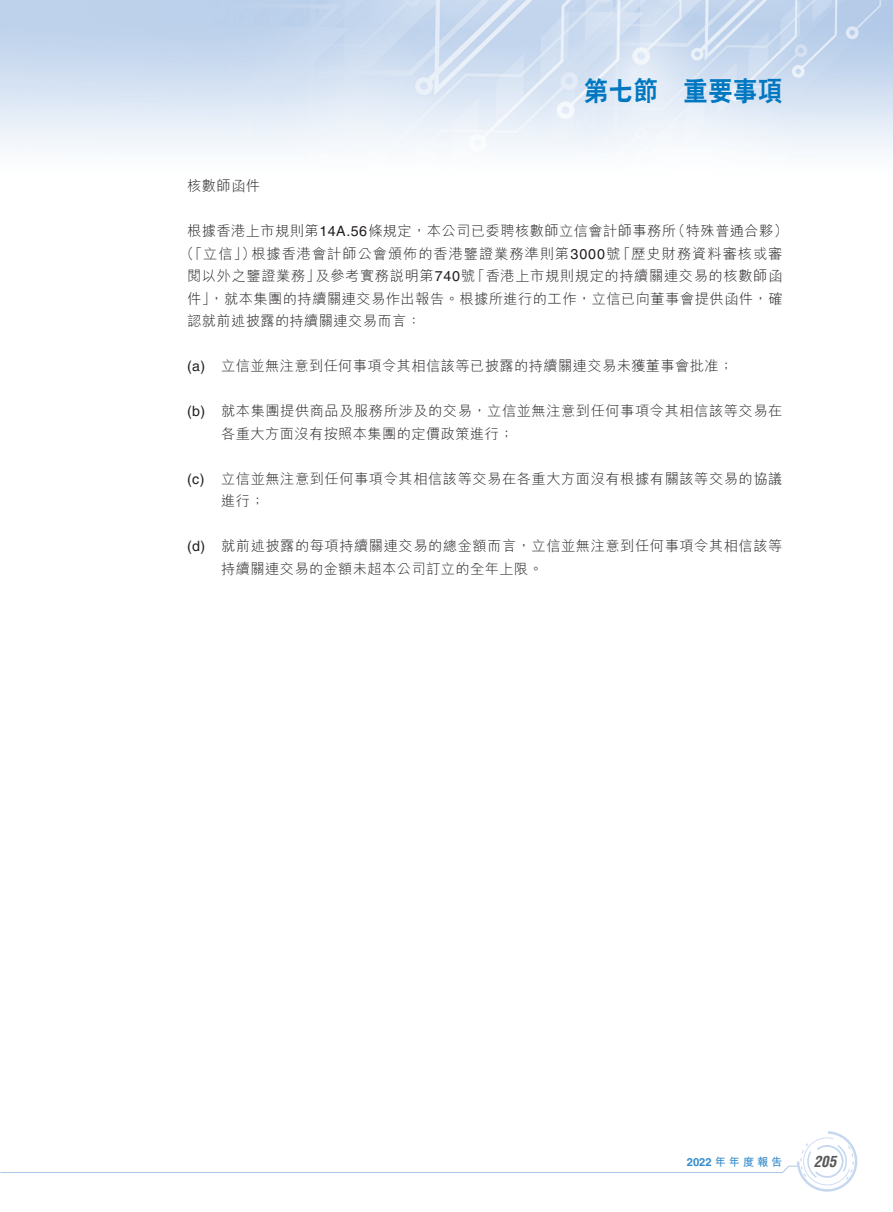
<style>
.page{position:relative;width:893px;height:1212px;background:#fff}
.page>*{position:absolute;margin:0;border:0;box-sizing:border-box;transform-origin:0 0}
.t1{font:800 27px "C Hei 2 HK";letter-spacing:.025em;color:#0077c0;scale:.9 1}
.t2{font:italic 700 condensed 15px "Helvetica LT Std";color:#57585a}
.t3{font:300 14.25px/22.5px "M Hei HK";letter-spacing:.035em;color:#231f20}
.t4{font:300 14.25px "M Hei HK";letter-spacing:.065em;color:#231f20}
.t5{font:700 11.25px "M Hei HK";letter-spacing:.25em;color:#338ccb}
.s1{font-family:"Helvetica LT Std";font-weight:400}
.s2{font-family:"Helvetica LT Std"}
</style>
<div class="page">
<img style="left:0;top:0;width:893px;height:152px">
<svg style="left:0;top:1131px;width:857px;height:61px"></svg>
<h1 class="t1" style="left:584px;top:73px;width:222px">第七節 重要事項</h1>
<p class="t3" style="left:187px;top:175px;width:74px">核數師函件</p>
<p class="t3" style="left:187px;top:220px;width:603px">根據香港上市規則第<span class="s1">14A.56</span>條規定，本公司已委聘核數師立信會計師事務所（特殊普通合夥）</p>
<p class="t4" style="left:180px;top:246px;width:604px">（「立信」）根據香港會計師公會頒佈的香港鑒證業務準則第<span class="s1">3000</span>號「歷史財務資料審核或審</p>
<p class="t3" style="left:187px;top:265px;width:597px">閱以外之鑒證業務」及參考實務說明第<span class="s1">740</span>號「香港上市規則規定的持續關連交易的核數師函</p>
<p class="t3" style="left:187px;top:287px;width:597px">件」，就本集團的持續關連交易作出報告。根據所進行的工作，立信已向董事會提供函件，確</p>
<p class="t3" style="left:187px;top:310px;width:235px">認就前述披露的持續關連交易而言：</p>
<p class="t3" style="left:187px;top:355px;width:548px"><span class="s1">(a)</span> 立信並無注意到任何事項令其相信該等已披露的持續關連交易未獲董事會批准；</p>
<p class="t3" style="left:221px;top:400px;width:563px;text-indent:-34px"><span class="s1">(b)</span> 就本集團提供商品及服務所涉及的交易，立信並無注意到任何事項令其相信該等交易在各重大方面沒有按照本集團的定價政策進行；</p>
<p class="t3" style="left:221px;top:467px;width:563px;text-indent:-34px"><span class="s1">(c)</span> 立信並無注意到任何事項令其相信該等交易在各重大方面沒有根據有關該等交易的協議進行；</p>
<p class="t3" style="left:221px;top:535px;width:563px;text-indent:-34px"><span class="s1">(d)</span> 就前述披露的每項持續關連交易的總金額而言，立信並無注意到任何事項令其相信該等持續關連交易的金額未超本公司訂立的全年上限。</p>
<p class="t5" style="left:687px;top:1153px;width:97px"><span class="s2">2022</span> 年年度報告</p>
<p class="t2" style="left:814px;top:1152px;width:24px">205</p>
</div>
